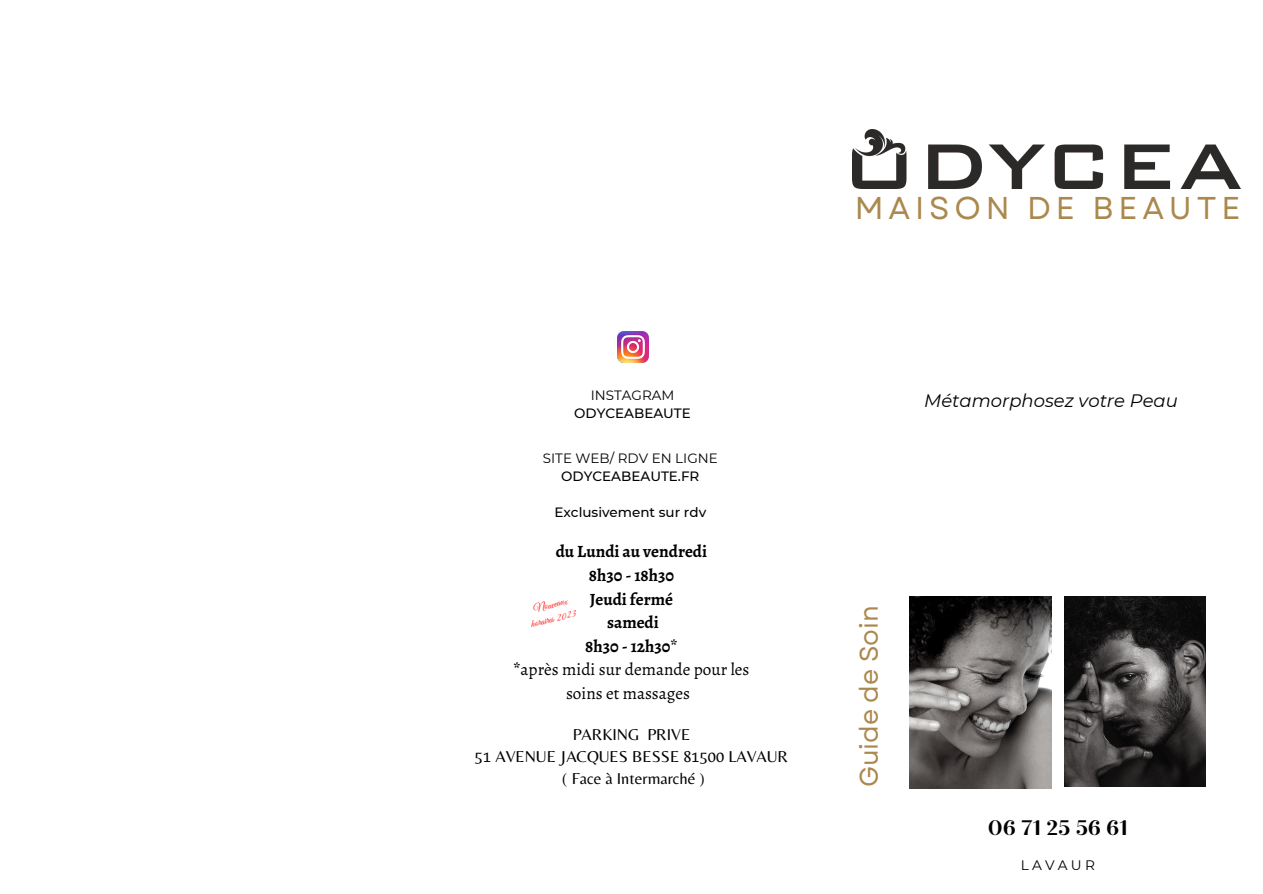
<style>
.page{position:relative;width:1263px;height:894px;background:#fff}
.page>*{position:absolute;margin:0;border:0;box-sizing:border-box;transform-origin:0 0}
.t1{font:31.5px "Garet";letter-spacing:.155em;color:#ab884d}
.t2{font:25.5px "Garet";color:#ab884d}
.t3{font:700 21px "Quiche Display";color:#000}
.t4{font:italic 18px "Montserrat";color:#000}
.t5{font:700 17.1px/23.7px "Alegreya";color:#000;text-align:center}
.t6{font:16.35px/21.9px "Belleza";color:#000;text-align:center}
.t7{font:13.65px "Montserrat";letter-spacing:.235em;color:#000}
.t8{font:500 13.5px/18px "Montserrat";color:#000;text-align:center}
.t9{font:13.5px/18px "Montserrat";color:#000;text-align:center}
.t10{font:10.5px "Great Vibes";color:#ff1616}
.s1{font-weight:400}
.s2{font-weight:500}
</style>
<div class="page">
<img style="left:618px;top:332px;width:30px;height:30px">
<img style="left:910px;top:596px;width:141px;height:191px">
<img style="left:1064px;top:596px;width:141px;height:190px">
<img style="left:852px;top:129px;width:388px;height:60px">
<h4 class="t1" style="left:855px;top:185px;width:387px">MAISON DE BEAUTE</h4>
<h3 class="t8" style="left:574px;top:386px;width:118px"><span class="s1">INSTAGRAM<br></span>ODYCEABEAUTE</h3>
<h5 class="t4" style="left:924px;top:389px;width:255px">Métamorphosez votre Peau</h5>
<p class="t9" style="left:543px;top:448px;width:176px">SITE WEB/ RDV EN LIGNE<br><span class="s2">ODYCEABEAUTE.FR</span></p>
<p class="t8" style="left:554px;top:502px;width:153px">Exclusivement sur rdv</p>
<h4 class="t5" style="left:513px;top:539px;width:237px">du Lundi au vendredi<br>8h30 - 18h30<br>Jeudi fermé<br>samedi<br>8h30 - 12h30*<br>*<span class="s1">après midi sur demande pour les soins et massages</span></h4>
<p class="t10" style="left:532px;top:603px;width:36px;rotate:-14deg">Nouveaux</p>
<p class="t10" style="left:530px;top:618px;width:48px;rotate:-14deg">horaires 2023</p>
<h6 class="t6" style="left:475px;top:723px;width:314px">PARKING PRIVE<br>51 AVENUE JACQUES BESSE 81500 LAVAUR ( Face à Intermarché )</h6>
<h2 class="t2" style="left:850px;top:787px;width:183px;rotate:-90deg">Guide de Soin</h2>
<h5 class="t3" style="left:988px;top:815px;width:141px">06 71 25 56 61</h5>
<h4 class="t7" style="left:1021px;top:856px;width:76px">LAVAUR</h4>
</div>
